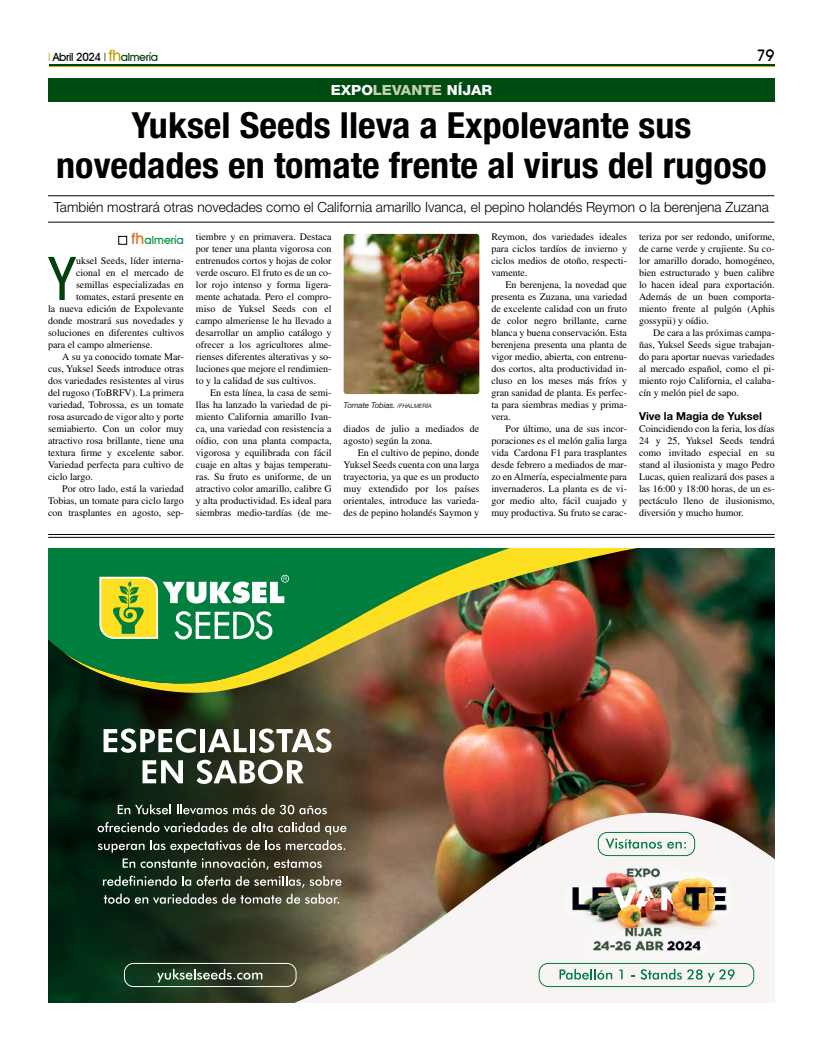
<style>
.page{position:relative;width:823px;height:1049px;background:#fff}
.page>*{position:absolute;margin:0;border:0;box-sizing:border-box;transform-origin:0 0}
.t1{font:condensed 60.4px "Helvetica Neue LT Std";color:#004110}
.t2{font:700 condensed 36px/40px "Helvetica Neue LT Std";color:#000;text-align:center;scale:1.06 1}
.t3{font:500 16px "Avant Garde IT Cby BT";color:#000}
.t4{font:300 14px "Helvetica Neue LT Std";color:#000}
.t5{font:800 14px "Helvetica Neue LT Std";color:#fff;scale:1.06 1}
.t6{font:500 11.3px "Avant Garde IT Cby BT";letter-spacing:-.03em;color:#000}
.t7{font:500 11.3px "Avant Garde IT Cby BT";color:#008f42}
.t8{font:700 11px "Helvetica Neue LT Std";color:#000}
.t9{font:10px/12px "Times LT Std";color:#000;text-align:justify}
.t10{font:italic 8px "Helvetica Neue LT Std";letter-spacing:-.02em;color:#2b2113}
.s1{font-family:"Helvetica Neue LT Std";font-weight:400;font-stretch:condensed;color:#c9a300}
.s2{font-family:"Helvetica Neue LT Std";font-weight:400;font-stretch:condensed;color:#004110}
.s3{font-size:15.7px;color:#c9a300}
.s4{color:#004110}
.s5{color:#c5d0ae}
.s6{font-size:15.7px;color:#e06b1c}
.s7{font-size:6px}
</style>
<div class="page">
<hr style="left:49px;top:65px;width:725px;height:1px;background:#004110">
<hr style="left:49px;top:67px;width:725px;height:1px;background:#c9a300">
<div style="left:48px;top:78px;width:726px;height:23px;background:#004b13"></div>
<img style="left:605px;top:548px;width:169px;height:243px">
<img style="left:48px;top:688px;width:557px;height:314px">
<img style="left:61px;top:548px;width:618px;height:150px">
<img style="left:48px;top:548px;width:486px;height:140px">
<img style="left:255px;top:791px;width:519px;height:211px">
<svg style="left:277px;top:808px;width:497px;height:194px;fill:#f7f4f3"></svg>
<svg style="left:99px;top:575px;width:190px;height:64px"></svg>
<svg style="left:103px;top:728px;width:93px;height:25px"></svg>
<div style="left:200px;top:729px;width:5px;height:23px;background:#fff"></div>
<svg style="left:208px;top:729px;width:38px;height:23px"></svg>
<div style="left:250px;top:729px;width:5px;height:23px;background:#fff"></div>
<svg style="left:258px;top:728px;width:73px;height:25px"></svg>
<svg style="left:142px;top:760px;width:41px;height:23px"></svg>
<svg style="left:196px;top:760px;width:107px;height:24px"></svg>
<svg style="left:118px;top:804px;width:53px;height:10px"></svg>
<svg style="left:177px;top:804px;width:149px;height:10px"></svg>
<svg style="left:97px;top:822px;width:249px;height:48px;background:#4a4f40"></svg>
<svg style="left:103px;top:876px;width:238px;height:12px;background:#5d6455"></svg>
<svg style="left:104px;top:894px;width:235px;height:10px;background:#676f61"></svg>
<img style="left:557px;top:862px;width:178px;height:96px">
<div style="left:538px;top:963px;width:215px;height:24px;border:1px solid #007e3e;border-radius:9px"></div>
<div style="left:597px;top:832px;width:97px;height:24px;border:1px solid #007e3e;border-radius:9px"></div>
<svg style="left:559px;top:969px;width:53px;height:10px"></svg>
<svg style="left:618px;top:969px;width:4px;height:10px"></svg>
<svg style="left:640px;top:969px;width:94px;height:13px"></svg>
<div style="left:124px;top:963px;width:172px;height:24px;border:1px solid #fff;border-radius:9px"></div>
<svg style="left:157px;top:969px;width:105px;height:13px"></svg>
<svg style="left:605px;top:838px;width:56px;height:11px"></svg>
<svg style="left:667px;top:842px;width:18px;height:7px"></svg>
<hr style="left:48px;top:534px;width:726px;height:1px;background:#000">
<hr style="left:48px;top:537px;width:726px;height:1px;background:#000">
<div style="left:118px;top:236px;width:9px;height:8px;border:1px solid #000"></div>
<hr style="left:48px;top:222px;width:725px;height:1px;background:#000">
<hr style="left:48px;top:196px;width:725px;height:1px;background:#000">
<img style="left:343px;top:234px;width:136px;height:160px">
<p class="t6" style="left:48px;top:50px;width:111px"><span class="s1">|</span> Abril 2024 <span class="s2">|</span> <span class="s3">fh</span><span class="s4">almería</span></p>
<h3 class="t3" style="left:756px;top:46px;width:20px">79</h3>
<h3 class="t5" style="left:330px;top:81px;width:154px">EXPO<span class="s5">LEVANTE</span> NÍJAR</h3>
<h2 class="t2" style="left:56px;top:105px;width:671px">Yuksel Seeds lleva a Expolevante sus novedades en tomate frente al virus del rugoso</h2>
<h3 class="t4" style="left:54px;top:199px;width:716px">También mostrará otras novedades como el California amarillo Ivanca, el pepino holandés Reymon o la berenjena Zuzana</h3>
<p class="t9" style="left:196px;top:231px;width:137px">tiembre y en primavera. Destaca por tener una planta vigorosa con entrenudos cortos y hojas de color verde oscuro. El fruto es de un co&shy;lor rojo intenso y forma ligera&shy;mente achatada. Pero el compro&shy;miso de Yuksel Seeds con el campo almeriense le ha llevado a desarrollar un amplio catálogo y ofrecer a los agricultores alme&shy;rienses diferentes alterativas y so&shy;luciones que mejore el rendimien&shy;to y la calidad de sus cultivos.</p>
<p class="t9" style="left:196px;top:387px;width:137px;text-indent:14px">En esta línea, la casa de semi&shy;llas ha lanzado la variedad de pi&shy;miento California amarillo Ivan&shy;ca, una variedad con resistencia a oídio, con una planta compacta, vigorosa y equilibrada con fácil cuaje en altas y bajas temperatu&shy;ras. Su fruto es uniforme, de un atractivo color amarillo, calibre G y alta productividad. Es ideal para siembras medio-tardías (de me-</p>
<p class="t7" style="left:131px;top:234px;width:54px"><span class="s6">fh</span>almería</p>
<p class="t9" style="left:491px;top:231px;width:137px">Reymon, dos variedades ideales para ciclos tardíos de invierno y ciclos medios de otoño, respecti&shy;vamente.</p>
<p class="t9" style="left:491px;top:279px;width:137px;text-indent:14px">En berenjena, la novedad que presenta es Zuzana, una variedad de excelente calidad con un fruto de color negro brillante, carne blanca y buena conservación. Esta berenjena presenta una planta de vigor medio, abierta, con entrenu&shy;dos cortos, alta productividad in&shy;cluso en los meses más fríos y gran sanidad de planta. Es perfec&shy;ta para siembras medias y prima&shy;vera.</p>
<p class="t9" style="left:491px;top:423px;width:137px;text-indent:14px">Por último, una de sus incor&shy;poraciones es el melón galia larga vida Cardona F1 para trasplantes desde febrero a mediados de mar&shy;zo en Almería, especialmente para invernaderos. La planta es de vi&shy;gor medio alto, fácil cuajado y muy productiva. Su fruto se carac-</p>
<p class="t9" style="left:638px;top:231px;width:137px">teriza por ser redondo, uniforme, de carne verde y crujiente. Su co&shy;lor amarillo dorado, homogéneo, bien estructurado y buen calibre lo hacen ideal para exportación.<br>Además de un buen comporta&shy;miento frente al pulgón (Aphis gossypii) y oídio.</p>
<p class="t9" style="left:638px;top:327px;width:137px;text-indent:14px">De cara a las próximas campa&shy;ñas, Yuksel Seeds sigue trabajan&shy;do para aportar nuevas variedades al mercado español, como el pi&shy;miento rojo California, el calaba&shy;cín y melón piel de sapo.</p>
<p class="t8" style="left:638px;top:409px;width:124px">Vive la Magia de Yuksel</p>
<p class="t9" style="left:638px;top:423px;width:137px">Coincidiendo con la feria, los días 24 y 25, Yuksel Seeds tendrá como invitado especial en su stand al ilusionista y mago Pedro Lucas, quien realizará dos pases a las 16:00 y 18:00 horas, de un es&shy;pectáculo lleno de ilusionismo, diversión y mucho humor.</p>
<h1 class="t1" style="left:48px;top:244px;width:29px">Y</h1>
<p class="t9" style="left:76px;top:255px;width:109px">uksel Seeds, líder interna-</p>
<p class="t9" style="left:76px;top:267px;width:109px">cional en el mercado de</p>
<p class="t9" style="left:76px;top:279px;width:109px">semillas especializadas en</p>
<p class="t9" style="left:76px;top:291px;width:109px">tomates, estará presente en</p>
<p class="t9" style="left:48px;top:303px;width:137px">la nueva edición de Expolevante</p>
<p class="t9" style="left:48px;top:315px;width:137px">donde mostrará sus novedades y</p>
<p class="t9" style="left:48px;top:327px;width:137px">soluciones en diferentes cultivos</p>
<p class="t9" style="left:48px;top:339px;width:106px">para el campo almeriense.</p>
<p class="t9" style="left:62px;top:351px;width:123px">A su ya conocido tomate Mar-</p>
<p class="t9" style="left:48px;top:363px;width:137px">cus, Yuksel Seeds introduce otras</p>
<p class="t9" style="left:48px;top:375px;width:137px">dos variedades resistentes al virus</p>
<p class="t9" style="left:48px;top:387px;width:137px">del rugoso (ToBRFV). La primera</p>
<p class="t9" style="left:48px;top:399px;width:137px">variedad, Tobrossa, es un tomate</p>
<p class="t9" style="left:48px;top:411px;width:137px">rosa asurcado de vigor alto y porte</p>
<p class="t9" style="left:48px;top:423px;width:137px">semiabierto. Con un color muy</p>
<p class="t9" style="left:48px;top:435px;width:137px">atractivo rosa brillante, tiene una</p>
<p class="t9" style="left:48px;top:447px;width:137px">textura firme y excelente sabor.</p>
<p class="t9" style="left:48px;top:459px;width:137px">Variedad perfecta para cultivo de</p>
<p class="t9" style="left:48px;top:471px;width:46px">ciclo largo.</p>
<p class="t9" style="left:62px;top:483px;width:123px">Por otro lado, está la variedad</p>
<p class="t9" style="left:48px;top:495px;width:137px">Tobias, un tomate para ciclo largo</p>
<p class="t9" style="left:48px;top:507px;width:137px">con trasplantes en agosto, sep-</p>
<p class="t10" style="left:343px;top:400px;width:90px">Tomate Tobias. <span class="s7">/FHALMERÍA</span></p>
<p class="t9" style="left:343px;top:423px;width:137px">diados de julio a mediados de agosto) según la zona.</p>
<p class="t9" style="left:343px;top:447px;width:137px;text-indent:14px">En el cultivo de pepino, donde Yuksel Seeds cuenta con una larga trayectoria, ya que es un producto muy extendido por los países orientales, introduce las varieda&shy;des de pepino holandés Saymon y</p>
</div>
